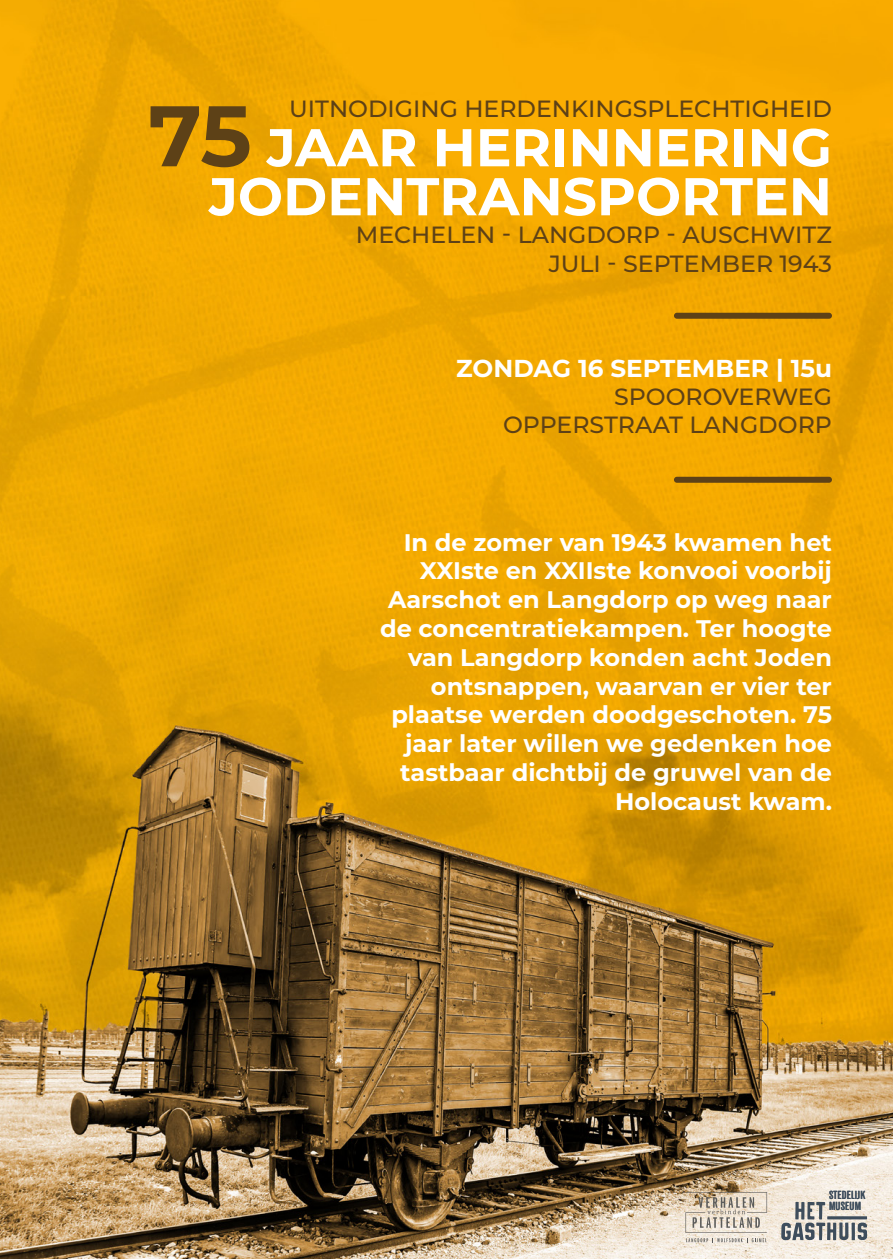
<style>
.page{position:relative;width:893px;height:1259px;background:#fff}
.page>*{position:absolute;margin:0;border:0;box-sizing:border-box;transform-origin:0 0}
.titel_bruin_small{font:700 53.1px "Montserrat";color:#fff}
.titel_wit_groot{font:700 53.1px "Montserrat";color:#fff}
.titel_wit_groot-2{font:700 24.6px "Montserrat";color:#fff}
.lopende_tekst{font:700 24px/28.8px "Montserrat";color:#fff;text-align:right}
.titel_bruin_small-2{font:500 23.4px "Montserrat";color:#5d4117}
.t1{font:500 condensed 11.4px/11.4px "Stanley";letter-spacing:.015em;color:#3e4d5c}
.s1{font-size:85.8px;color:#5d4117}
</style>
<div class="page">
<img style="left:0;top:0;width:893px;height:1259px">
<div style="left:674px;top:313px;width:158px;height:6px;background:#5d4117;border-radius:3px"></div>
<svg style="left:781px;top:1202px;width:86px;height:38px;background:#aeaeac"></svg>
<svg style="left:685px;top:1192px;width:82px;height:40px;background:#d0c5b6"></svg>
<svg style="left:686px;top:1238px;width:81px;height:5px"></svg>
<div style="left:674px;top:477px;width:158px;height:6px;background:#5d4117;border-radius:3px"></div>
<p class="titel_bruin_small-2" style="left:289px;top:93px;width:544px">UITNODIGING HERDENKINGSPLECHTIGHEID</p>
<p class="titel_bruin_small" style="left:148px;top:109px;width:685px"><span class="s1">75</span> JAAR HERINNERING</p>
<p class="titel_wit_groot" style="left:209px;top:158px;width:624px">JODENTRANSPORTEN</p>
<p class="titel_bruin_small-2" style="left:356px;top:219px;width:478px">MECHELEN - LANGDORP - AUSCHWITZ</p>
<p class="titel_bruin_small-2" style="left:549px;top:247px;width:285px">JULI - SEPTEMBER 1943</p>
<p class="titel_wit_groot-2" style="left:456px;top:350px;width:377px">ZONDAG 16 SEPTEMBER | 15u</p>
<p class="titel_bruin_small-2" style="left:614px;top:380px;width:219px">SPOOROVERWEG</p>
<p class="titel_bruin_small-2" style="left:503px;top:409px;width:330px">OPPERSTRAAT LANGDORP</p>
<p class="lopende_tekst" style="left:380px;top:526px;width:453px">In de zomer van 1943 kwamen het<br>XXIste en XXIIste konvooi voorbij<br>Aarschot en Langdorp op weg naar de concentratiekampen. Ter hoogte van Langdorp konden acht Joden ontsnappen, waarvan er vier ter plaatse werden doodgeschoten. 75 jaar later willen we gedenken hoe tastbaar dichtbij de gruwel van de<br>Holocaust kwam.</p>
<p class="t1" style="left:829px;top:1189px;width:38px">STEDELIJK<br>MUSEUM</p>
</div>
